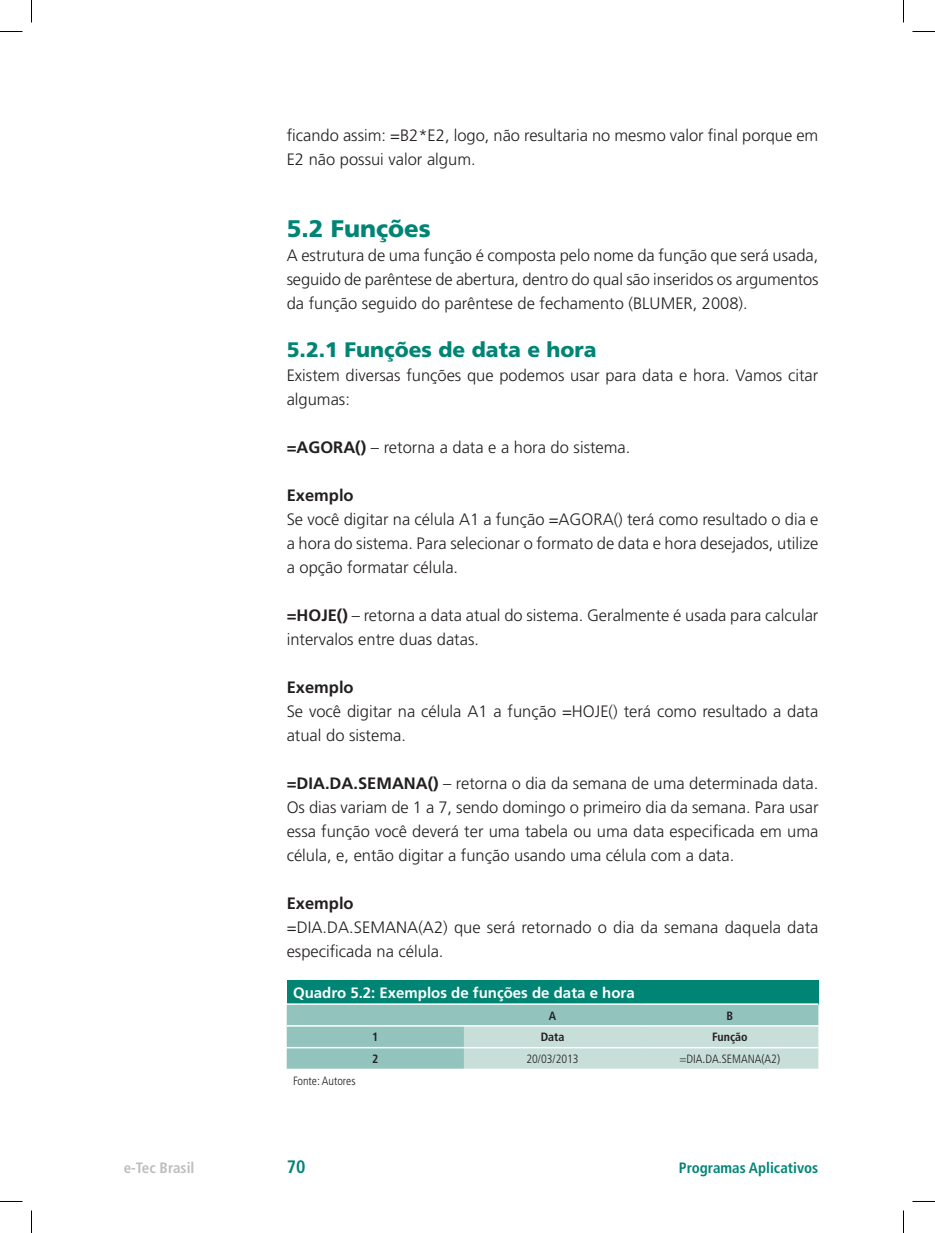
<style>
.page{position:relative;width:935px;height:1233px;background:#fff}
.page>*{position:absolute;margin:0;border:0;box-sizing:border-box;transform-origin:0 0}
.t1{font:900 24px "Frutiger LT Std";color:#008575}
.t2{font:900 21px "Frutiger LT Std";color:#008575}
.t3{font:700 condensed 18px "Frutiger LT Std";color:#008575}
.t4{font:300 16.5px/24px "Frutiger LT Std";color:#231f20}
.t5{font:700 16.5px "Frutiger LT Std";color:#231f20}
.t6{font:700 15px "Frutiger LT Std";color:#fff}
.t7{font:700 condensed 15px "Frutiger LT Std";color:#008575}
.t8{font:700 condensed 15px "Frutiger LT Std";color:#bcbdc0}
.t9{font:300 condensed 12px "Frutiger LT Std";color:#231f20}
.t10{font:700 condensed 12px "Frutiger LT Std";color:#231f20}
.s1{font-weight:700}
</style>
<div class="page">
<div style="left:287px;top:980px;width:531px;height:24px;background:#008575"></div>
<svg style="left:287px;top:1004px;width:531px;height:64px;background:#acd0ca"></svg>
<hr style="left:287px;top:1003px;width:177px;height:1px;background:#fff">
<hr style="left:464px;top:1003px;width:177px;height:1px;background:#fff">
<hr style="left:641px;top:1003px;width:177px;height:1px;background:#fff">
<hr style="left:287px;top:1025px;width:177px;height:1px;background:#fff">
<hr style="left:464px;top:1025px;width:177px;height:1px;background:#fff">
<hr style="left:641px;top:1025px;width:177px;height:1px;background:#fff">
<hr style="left:287px;top:1046px;width:177px;height:2px;background:#fff">
<hr style="left:464px;top:1046px;width:177px;height:2px;background:#fff">
<hr style="left:641px;top:1046px;width:177px;height:2px;background:#fff">
<svg style="left:0;top:31px;width:22px;height:1px"></svg>
<svg style="left:912px;top:31px;width:23px;height:1px"></svg>
<svg style="left:0;top:1201px;width:22px;height:1px"></svg>
<svg style="left:912px;top:1201px;width:23px;height:1px"></svg>
<svg style="left:31px;top:0;width:1px;height:23px"></svg>
<svg style="left:31px;top:1210px;width:1px;height:22px"></svg>
<svg style="left:903px;top:0;width:1px;height:23px"></svg>
<svg style="left:903px;top:1210px;width:1px;height:22px"></svg>
<p class="t4" style="left:287px;top:123px;width:533px">ficando assim: =B2*E2, logo, não resultaria no mesmo valor final porque em<br>E2 não possui valor algum.</p>
<h1 class="t1" style="left:287px;top:214px;width:146px">5.2 Funções</h1>
<p class="t4" style="left:287px;top:243px;width:533px;text-align:justify">A estrutura de uma função é composta pelo nome da função que será usada, seguido de parêntese de abertura, dentro do qual são inseridos os argumentos da função seguido do parêntese de fechamento (BLUMER, 2008).</p>
<p class="t2" style="left:287px;top:337px;width:311px">5.2.1 Funções de data e hora</p>
<p class="t4" style="left:287px;top:363px;width:533px">Existem diversas funções que podemos usar para data e hora. Vamos citar algumas:</p>
<p class="t4" style="left:287px;top:435px;width:345px"><span class="s1">=AGORA()</span> – retorna a data e a hora do sistema.</p>
<p class="t5" style="left:287px;top:485px;width:68px">Exemplo</p>
<p class="t4" style="left:287px;top:507px;width:533px;text-align:justify">Se você digitar na célula A1 a função =AGORA() terá como resultado o dia e a hora do sistema. Para selecionar o formato de data e hora desejados, utilize a opção formatar célula.</p>
<p class="t4" style="left:287px;top:603px;width:533px"><span class="s1">=HOJE()</span> – retorna a data atual do sistema. Geralmente é usada para calcular intervalos entre duas datas.</p>
<p class="t5" style="left:287px;top:677px;width:68px">Exemplo</p>
<p class="t4" style="left:287px;top:699px;width:533px">Se você digitar na célula A1 a função =HOJE() terá como resultado a data atual do sistema.</p>
<p class="t4" style="left:287px;top:771px;width:533px;text-align:justify"><span class="s1">=DIA.DA.SEMANA()</span> – retorna o dia da semana de uma determinada data.<br>Os dias variam de 1 a 7, sendo domingo o primeiro dia da semana. Para usar essa função você deverá ter uma tabela ou uma data especificada em uma célula, e, então digitar a função usando uma célula com a data.</p>
<p class="t5" style="left:287px;top:893px;width:68px">Exemplo</p>
<p class="t4" style="left:287px;top:915px;width:533px">=DIA.DA.SEMANA(A2) que será retornado o dia da semana daquela data especificada na célula.</p>
<p class="t6" style="left:293px;top:983px;width:343px">Quadro 5.2: Exemplos de funções de data e hora</p>
<p class="t10" style="left:549px;top:1008px;width:9px">A</p>
<p class="t10" style="left:726px;top:1008px;width:8px">B</p>
<p class="t10" style="left:372px;top:1029px;width:8px">1</p>
<p class="t10" style="left:540px;top:1029px;width:25px">Data</p>
<p class="t10" style="left:712px;top:1029px;width:37px">Função</p>
<p class="t10" style="left:372px;top:1051px;width:8px">2</p>
<p class="t9" style="left:526px;top:1051px;width:54px">20/03/2013</p>
<p class="t9" style="left:679px;top:1051px;width:102px">=DIA.DA.SEMANA(A2)</p>
<p class="t9" style="left:293px;top:1073px;width:64px">Fonte: Autores</p>
<p class="t8" style="left:124px;top:1158px;width:72px">e-Tec Brasil</p>
<p class="t3" style="left:287px;top:1156px;width:20px">70</p>
<p class="t7" style="left:679px;top:1158px;width:141px">Programas Aplicativos</p>
</div>
